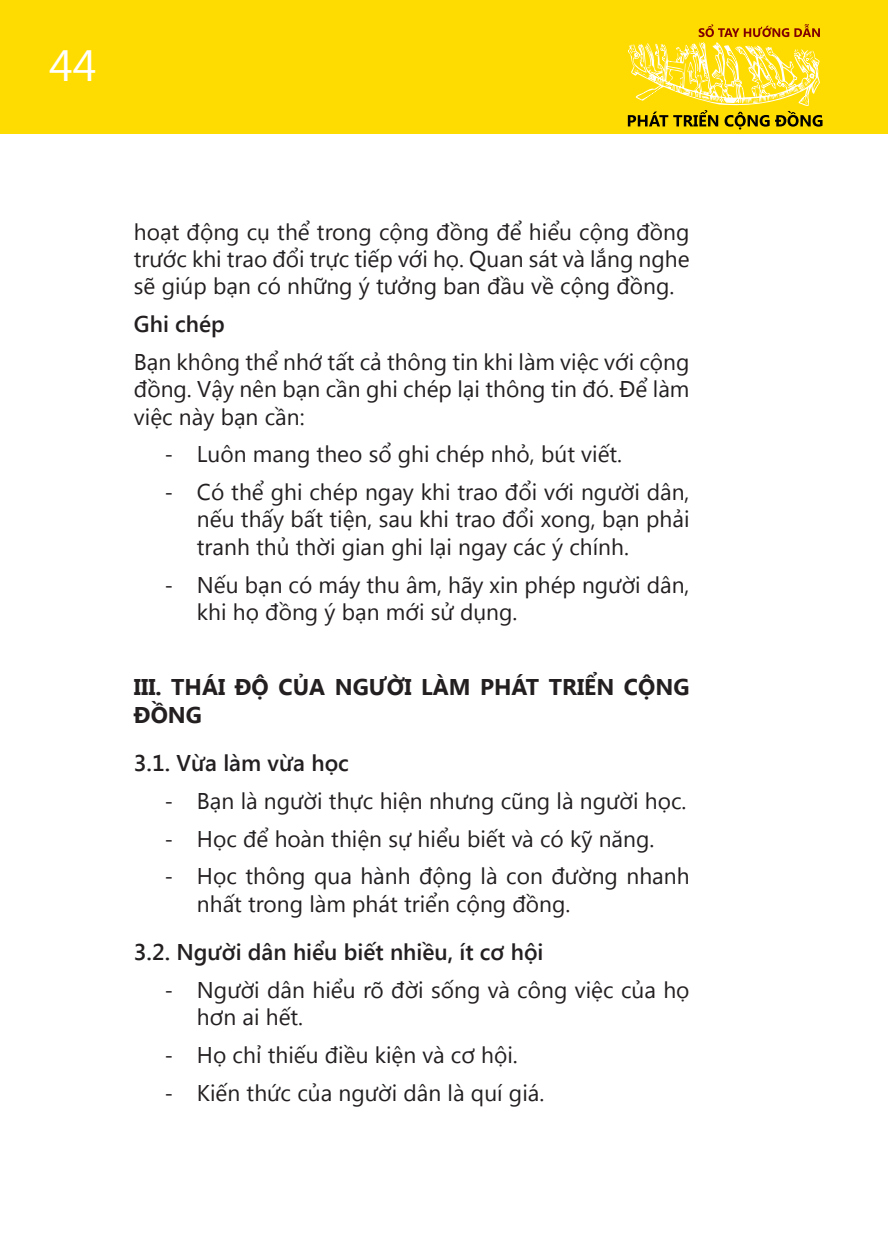
<style>
.page{position:relative;width:888px;height:1260px;background:#fff}
.page>*{position:absolute;margin:0;border:0;box-sizing:border-box;transform-origin:0 0}
.t1{font:43.75px "Segoe UI";color:#fff}
.t2{font:22.75px/27.3px "Segoe UI";color:#231f20;text-align:justify}
.Heading_3{font:600 22.75px "Segoe UI";color:#231f20}
.t3{font:700 22.75px/27.3px "Segoe UI";color:#231f20}
.s1{font-family:"Myriad Pro"}
</style>
<div class="page">
<div style="left:0;top:0;width:878px;height:134px;background:#ffdc01"></div>
<div style="left:878px;top:0;width:10px;height:134px;background:#ffdc01"></div>
<svg style="left:627px;top:24px;width:195px;height:106px"></svg>
<h1 class="t1" style="left:50px;top:36px;width:49px">44</h1>
<p class="t2" style="left:134px;top:217px;width:557px">hoạt động cụ thể trong cộng đồng để hiểu cộng đồng trước khi trao đổi trực tiếp với họ. Quan sát và lắng nghe sẽ giúp bạn có những ý tưởng ban đầu về cộng đồng.</p>
<p class="Heading_3" style="left:134px;top:308px;width:93px">Ghi chép</p>
<p class="t2" style="left:134px;top:347px;width:557px">Bạn không thể nhớ tất cả thông tin khi làm việc với cộng đồng. Vậy nên bạn cần ghi chép lại thông tin đó. Để làm việc này bạn cần:</p>
<p class="t2" style="left:165px;top:440px;width:458px"><span class="s1">-</span> Luôn mang theo sổ ghi chép nhỏ, bút viết.</p>
<p class="t2" style="left:197px;top:477px;width:494px;text-indent:-32px"><span class="s1">-</span> Có thể ghi chép ngay khi trao đổi với người dân, nếu thấy bất tiện, sau khi trao đổi xong, bạn phải tranh thủ thời gian ghi lại ngay các ý chính.</p>
<p class="t2" style="left:197px;top:570px;width:494px;text-indent:-32px"><span class="s1">-</span> Nếu bạn có máy thu âm, hãy xin phép người dân, khi họ đồng ý bạn mới sử dụng.</p>
<p class="t3" style="left:134px;top:673px;width:557px">III. THÁI ĐỘ CỦA NGƯỜI LÀM PHÁT TRIỂN CỘNG<br>ĐỒNG</p>
<p class="Heading_3" style="left:134px;top:747px;width:217px">3.1. Vừa làm vừa học</p>
<p class="t2" style="left:165px;top:786px;width:523px"><span class="s1">-</span> Bạn là người thực hiện nhưng cũng là người học.</p>
<p class="t2" style="left:165px;top:824px;width:490px"><span class="s1">-</span> Học để hoàn thiện sự hiểu biết và có kỹ năng.</p>
<p class="t2" style="left:197px;top:862px;width:494px;text-indent:-32px"><span class="s1">-</span> Học thông qua hành động là con đường nhanh nhất trong làm phát triển cộng đồng.</p>
<p class="Heading_3" style="left:134px;top:936px;width:411px">3.2. Người dân hiểu biết nhiều, ít cơ hội</p>
<p class="t2" style="left:197px;top:975px;width:494px;text-indent:-32px"><span class="s1">-</span> Người dân hiểu rõ đời sống và công việc của họ hơn ai hết.</p>
<p class="t2" style="left:165px;top:1040px;width:354px"><span class="s1">-</span> Họ chỉ thiếu điều kiện và cơ hội.</p>
<p class="t2" style="left:165px;top:1078px;width:380px"><span class="s1">-</span> Kiến thức của người dân là quí giá.</p>
</div>
